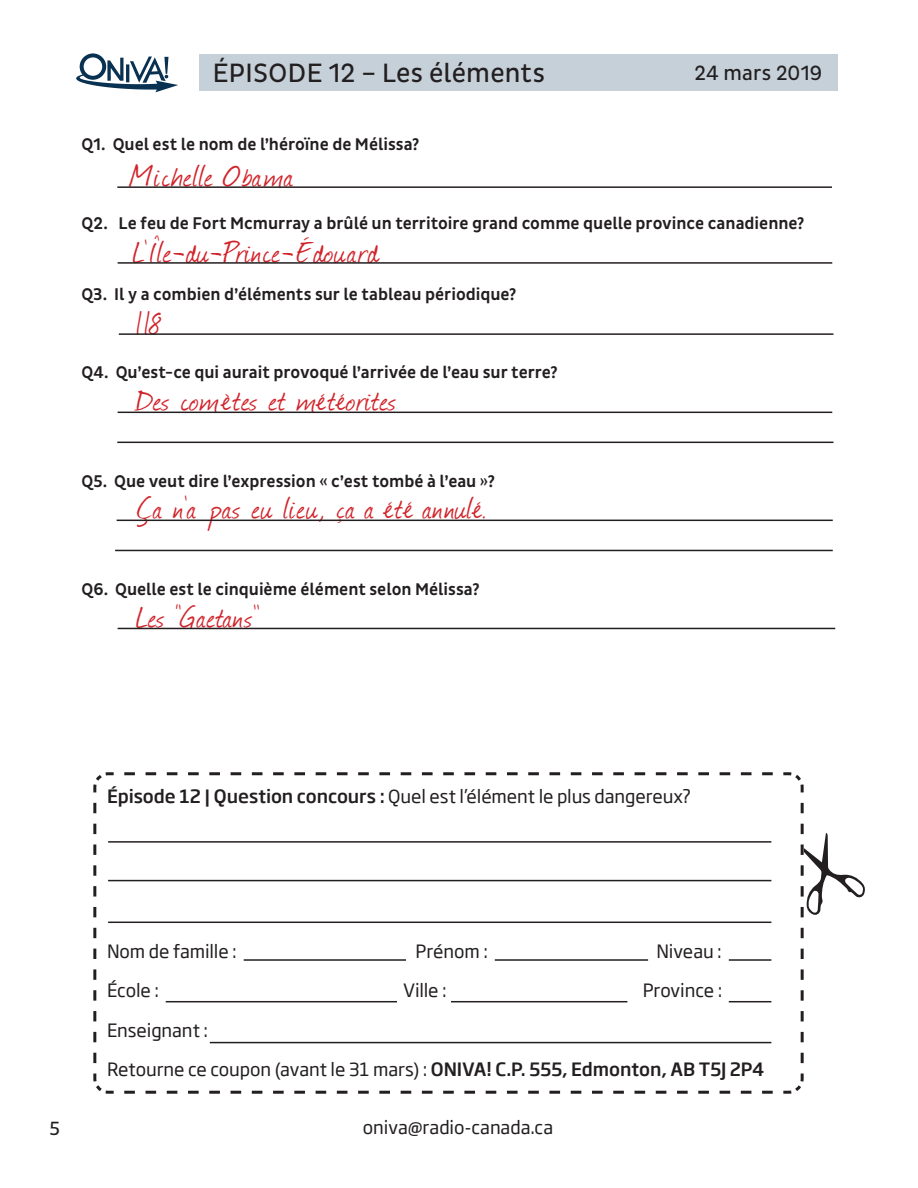
<style>
.page{position:relative;width:918px;height:1188px;background:#fff}
.page>*{position:absolute;margin:0;border:0;box-sizing:border-box;transform-origin:0 0}
.t1{font:36px "Journal";letter-spacing:.04em;color:#d1232a}
.t2{font:36px "Journal";letter-spacing:.02em;color:#d1232a}
.t3{font:27px "Pluto Sans Cond";letter-spacing:.005em;color:#231f20}
.t4{font:21px "Pluto Sans Cond";letter-spacing:.005em;color:#231f20}
.t5{font:19.5px "Pluto Sans Cond";color:#231f20}
.t6{font:18px "Soho Gothic Pro";letter-spacing:-.005em;color:#231f20}
.t7{font:500 17.25px "Pluto Sans Cond";color:#231f20}
.s1{font-weight:500}
</style>
<div class="page">
<svg style="left:93px;top:772px;width:711px;height:322px"></svg>
<svg style="left:801px;top:803px;width:64px;height:265px"></svg>
<div style="left:199px;top:54px;width:638px;height:37px;background:#c6d0d9"></div>
<hr style="left:118px;top:262px;width:714px;height:2px;background:#231f20">
<hr style="left:118px;top:412px;width:714px;height:1px;background:#231f20">
<hr style="left:115px;top:550px;width:718px;height:1px;background:#231f20">
<hr style="left:117px;top:186px;width:715px;height:2px;background:#231f20">
<hr style="left:117px;top:442px;width:716px;height:1px;background:#231f20">
<hr style="left:119px;top:333px;width:714px;height:2px;background:#231f20">
<hr style="left:117px;top:520px;width:716px;height:1px;background:#231f20">
<hr style="left:118px;top:628px;width:717px;height:1px;background:#231f20">
<svg style="left:76px;top:53px;width:102px;height:39px"></svg>
<p class="t3" style="left:213px;top:58px;width:334px">ÉPISODE 12 – Les éléments</p>
<p class="t4" style="left:695px;top:61px;width:129px">24 mars 2019</p>
<p class="t7" style="left:82px;top:134px;width:339px">Q1. Quel est le nom de l’héroïne de Mélissa?</p>
<p class="t1" style="left:131px;top:152px;width:163px">Michelle Obama</p>
<p class="t7" style="left:82px;top:214px;width:724px">Q2. Le feu de Fort Mcmurray a brûlé un territoire grand comme quelle province canadienne?</p>
<p class="t2" style="left:133px;top:228px;width:248px">L’Île-du-Prince-Édouard</p>
<p class="t7" style="left:82px;top:284px;width:436px">Q3. Il y a combien d’éléments sur le tableau périodique?</p>
<p class="t1" style="left:136px;top:300px;width:26px">118</p>
<p class="t7" style="left:82px;top:362px;width:478px">Q4. Qu’est-ce qui aurait provoqué l’arrivée de l’eau sur terre?</p>
<p class="t1" style="left:136px;top:376px;width:262px">Des comètes et météorites</p>
<p class="t7" style="left:82px;top:472px;width:415px">Q5. Que veut dire l’expression « c’est tombé à l’eau »?</p>
<p class="t1" style="left:136px;top:484px;width:353px">Ça n’a pas eu lieu, ça a été annulé.</p>
<p class="t7" style="left:82px;top:580px;width:400px">Q6. Quelle est le cinquième élément selon Mélissa?</p>
<p class="t1" style="left:136px;top:593px;width:124px">Les ‘’Gaetans’’</p>
<p class="t6" style="left:107px;top:783px;width:586px"><span class="s1">Épisode 12 | Question concours :</span> Quel est l’élément le plus dangereux?</p>
<p class="t6" style="left:107px;top:937px;width:131px">Nom de famille :</p>
<p class="t6" style="left:416px;top:937px;width:74px">Prénom :</p>
<p class="t6" style="left:656px;top:937px;width:67px">Niveau :</p>
<p class="t6" style="left:107px;top:977px;width:53px">École :</p>
<p class="t6" style="left:403px;top:977px;width:45px">Ville :</p>
<p class="t6" style="left:643px;top:977px;width:81px">Province :</p>
<p class="t6" style="left:107px;top:1016px;width:102px">Enseignant :</p>
<p class="t6" style="left:107px;top:1056px;width:659px">Retourne ce coupon (avant le 31 mars) : <span class="s1">ONIVA! C.P. 555, Edmonton, AB T5J 2P4</span></p>
<p class="t5" style="left:49px;top:1117px;width:12px">5</p>
<p class="t6" style="left:363px;top:1113px;width:192px">oniva@radio-canada.ca</p>
</div>
